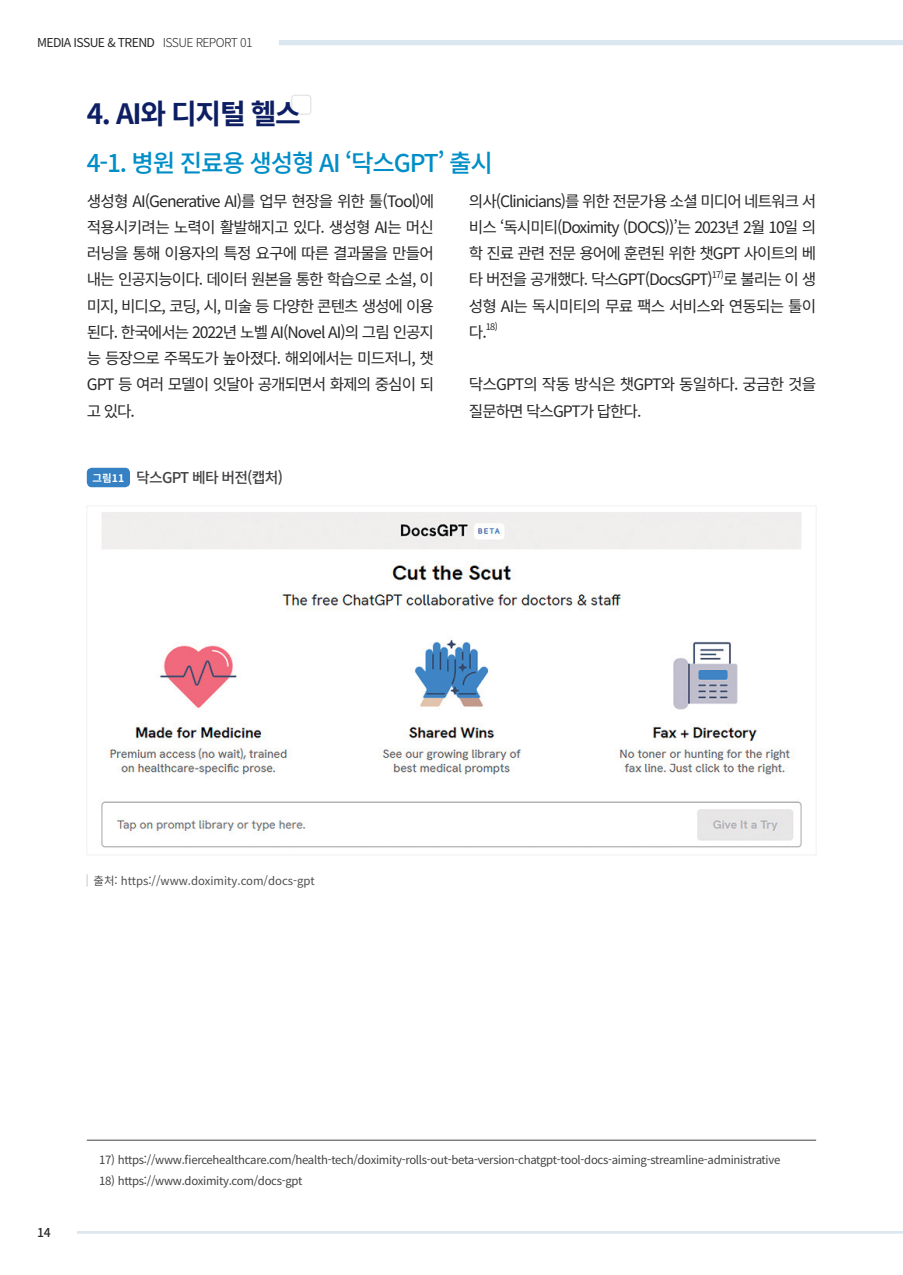
<style>
.page{position:relative;width:903px;height:1275px;background:#fff}
.page>*{position:absolute;margin:0;border:0;box-sizing:border-box;transform-origin:0 0}
.t1{font:700 28px "Noto Sans CJ Kkr";letter-spacing:-.05em;color:#0e1e63}
.t2{font:500 24.5px "Noto Sans CJ Kkr";letter-spacing:-.05em;color:#008ec7}
.t3{font:15.75px/26.2px "Noto Sans CJ Kkr";letter-spacing:-.065em;color:#292829;text-align:justify}
.t4{font:500 14.88px "Noto Sans KR";letter-spacing:-.05em;color:#414042}
.t5{font:12.25px "Noto Sans CJ Kkr";letter-spacing:-.05em;color:#292829}
.t6{font:500 12.25px "Noto Sans CJ Kkr";color:#292829}
.t7{font:11.38px "Noto Sans CJ Kkr";letter-spacing:-.025em;color:#414042}
.t8{font:11.38px "Noto Sans CJ Kkr";color:#4d4d4f}
.t9{font:9.1px "Noto Sans CJ Kkr";color:#292829}
.s1{font-weight:300}
.s2{font-weight:700;font-size:10.5px;color:#fff}
</style>
<div class="page">
<div style="left:279px;top:40px;width:624px;height:5px;background:#dae7f0"></div>
<div style="left:87px;top:468px;width:43px;height:19px;background:#3581c3;border-radius:5px"></div>
<img style="left:101px;top:512px;width:701px;height:336px">
<hr style="left:87px;top:1140px;width:729px;height:1px;background:#414042">
<div style="left:291px;top:95px;width:20px;height:20px;border:1px solid #e6e7e8;border-radius:3px"></div>
<svg style="left:87px;top:874px;width:1px;height:13px"></svg>
<hr style="left:77px;top:1231px;width:826px;height:3px;background:#dae7f0">
<p class="t5" style="left:37px;top:36px;width:217px">MEDIA ISSUE &amp; TREND <span class="s1">ISSUE REPORT 01</span></p>
<h1 class="t1" style="left:87px;top:98px;width:216px">4. AI와 디지털 헬스</h1>
<h2 class="t2" style="left:87px;top:149px;width:408px">4-1. 병원 진료용 생성형 AI ‘닥스GPT’ 출시</h2>
<p class="t3" style="left:87px;top:188px;width:349px">생성형 AI(Generative AI)를 업무 현장을 위한 툴(Tool)에 적용시키려는 노력이 활발해지고 있다. 생성형 AI는 머신 러닝을 통해 이용자의 특정 요구에 따른 결과물을 만들어 내는 인공지능이다. 데이터 원본을 통한 학습으로 소설, 이 미지, 비디오, 코딩, 시, 미술 등 다양한 콘텐츠 생성에 이용 된다. 한국에서는 2022년 노벨 AI(Novel AI)의 그림 인공지 능 등장으로 주목도가 높아졌다. 해외에서는 미드저니, 챗 GPT 등 여러 모델이 잇달아 공개되면서 화제의 중심이 되 고 있다.</p>
<p class="t3" style="left:469px;top:188px;width:349px">의사(Clinicians)를 위한 전문가용 소셜 미디어 네트워크 서 비스 ‘독시미티(Doximity (DOCS))’는 2023년 2월 10일 의 학 진료 관련 전문 용어에 훈련된 위한 챗GPT 사이트의 베 타 버전을 공개했다. 닥스GPT(DocsGPT)</p>
<p class="t9" style="left:712px;top:269px;width:14px">17)</p>
<p class="t3" style="left:469px;top:267px;width:349px;text-indent:254px">로 불리는 이 생 성형 AI는 독시미티의 무료 팩스 서비스와 연동되는 툴이 다.</p>
<p class="t9" style="left:486px;top:322px;width:14px">18)</p>
<p class="t3" style="left:469px;top:372px;width:349px">닥스GPT의 작동 방식은 챗GPT와 동일하다. 궁금한 것을 질문하면 닥스GPT가 답한다.</p>
<p class="t4" style="left:93px;top:469px;width:192px"><span class="s2">그림11</span> 닥스GPT 베타 버전(캡처)</p>
<p class="t8" style="left:94px;top:874px;width:223px">출처: https://www.doximity.com/docs-gpt</p>
<p class="t6" style="left:37px;top:1226px;width:15px">14</p>
<p class="t7" style="left:99px;top:1154px;width:683px">17) https://www.fiercehealthcare.com/health-tech/doximity-rolls-out-beta-version-chatgpt-tool-docs-aiming-streamline-administrative</p>
<p class="t7" style="left:99px;top:1174px;width:205px">18) https://www.doximity.com/docs-gpt</p>
</div>
